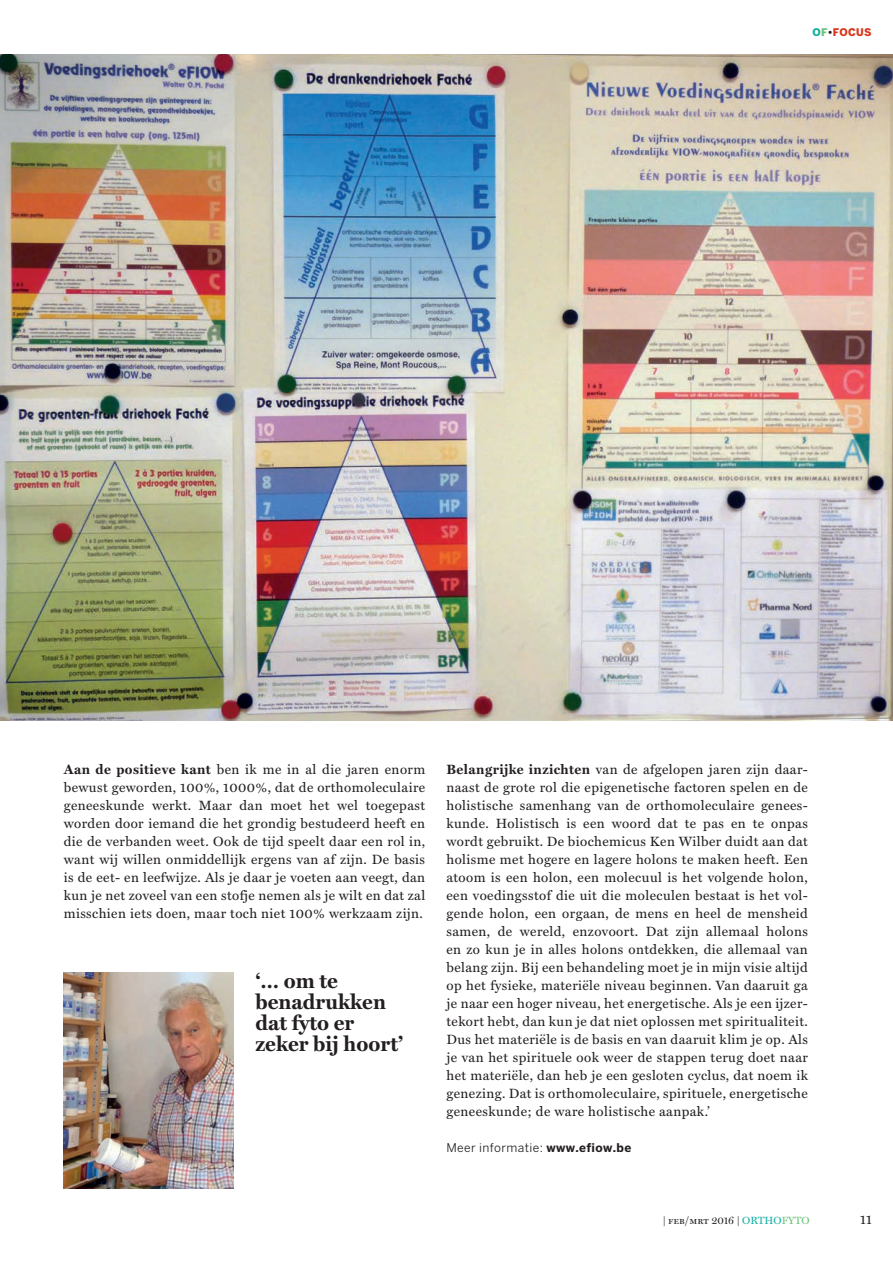
<style>
.page{position:relative;width:893px;height:1263px;background:#fff}
.page>*{position:absolute;margin:0;border:0;box-sizing:border-box;transform-origin:0 0}
.t1{font:700 21px/21px "Miller Text";color:#231f20}
.t2{font:13.5px/18px "Miller Text";letter-spacing:.03em;color:#231f20;text-align:justify}
.t3{font:12px "Benton Sans";letter-spacing:.03em;color:#231f20}
.t4{font:10.5px "Miller Display SC";color:#231f20}
.t5{font:900 10.5px "Benton Sans";letter-spacing:.03em;color:#d8381e}
.s1{color:#13b0a3}
.s2{color:#6ec277}
.s3{color:#231f20}
.s4{font-weight:700}
.s5{font-family:"Miller Text";color:#13b0a3}
.s6{font-family:"Miller Text";color:#6ec277}
</style>
<div class="page">
<img style="left:0;top:54px;width:893px;height:666px">
<img style="left:64px;top:972px;width:170px;height:216px">
<p class="t5" style="left:813px;top:26px;width:61px"><span class="s1">O</span><span class="s2">F</span><span class="s3">•</span>FOCUS</p>
<p class="t2" style="left:64px;top:760px;width:363px"><span class="s4">Aan de positieve kant</span> ben ik me in al die jaren enorm bewust geworden, 100%, 1000%, dat de orthomoleculaire geneeskunde werkt. Maar dan moet het wel toegepast worden door iemand die het grondig bestudeerd heeft en die de verbanden weet. Ook de tijd speelt daar een rol in, want wij willen onmiddellijk ergens van af zijn. De basis is de eet- en leefwijze. Als je daar je voeten aan veegt, dan kun je net zoveel van een stofje nemen als je wilt en dat zal misschien iets doen, maar toch niet 100% werkzaam zijn.</p>
<p class="t2" style="left:446px;top:760px;width:363px"><span class="s4">Belangrijke inzichten</span> van de afgelopen jaren zijn daar&shy;naast de grote rol die epigenetische factoren spelen en de holistische samenhang van de orthomoleculaire genees&shy;kunde. Holistisch is een woord dat te pas en te onpas wordt gebruikt. De biochemicus Ken Wilber duidt aan dat holisme met hogere en lagere holons te maken heeft. Een atoom is een holon, een molecuul is het volgende holon, een voedingsstof die uit die moleculen bestaat is het vol&shy;gende holon, een orgaan, de mens en heel de mensheid samen, de wereld, enzovoort. Dat zijn allemaal holons en zo kun je in alles holons ontdekken, die allemaal van belang zijn. Bij een behandeling moet je in mijn visie altijd op het fysieke, materiële niveau beginnen. Van daaruit ga je naar een hoger niveau, het energetische. Als je een ijzer&shy;tekort hebt, dan kun je dat niet oplossen met spiritualiteit.<br>Dus het materiële is de basis en van daaruit klim je op. Als je van het spirituele ook weer de stappen terug doet naar het materiële, dan heb je een gesloten cyclus, dat noem ik genezing. Dat is orthomoleculaire, spirituele, energetische geneeskunde; de ware holistische aanpak.’</p>
<p class="t3" style="left:446px;top:1141px;width:186px">Meer informatie: <span class="s4">www.efiow.be</span></p>
<h1 class="t1" style="left:255px;top:970px;width:149px">‘… om te benadrukken dat fyto er zeker bij hoort’</h1>
<p class="t4" style="left:663px;top:1214px;width:149px">| feb/mrt 2016 | <span class="s5">ORTHO</span><span class="s6">FYTO</span></p>
<p class="t2" style="left:860px;top:1210px;width:13px">11</p>
</div>
